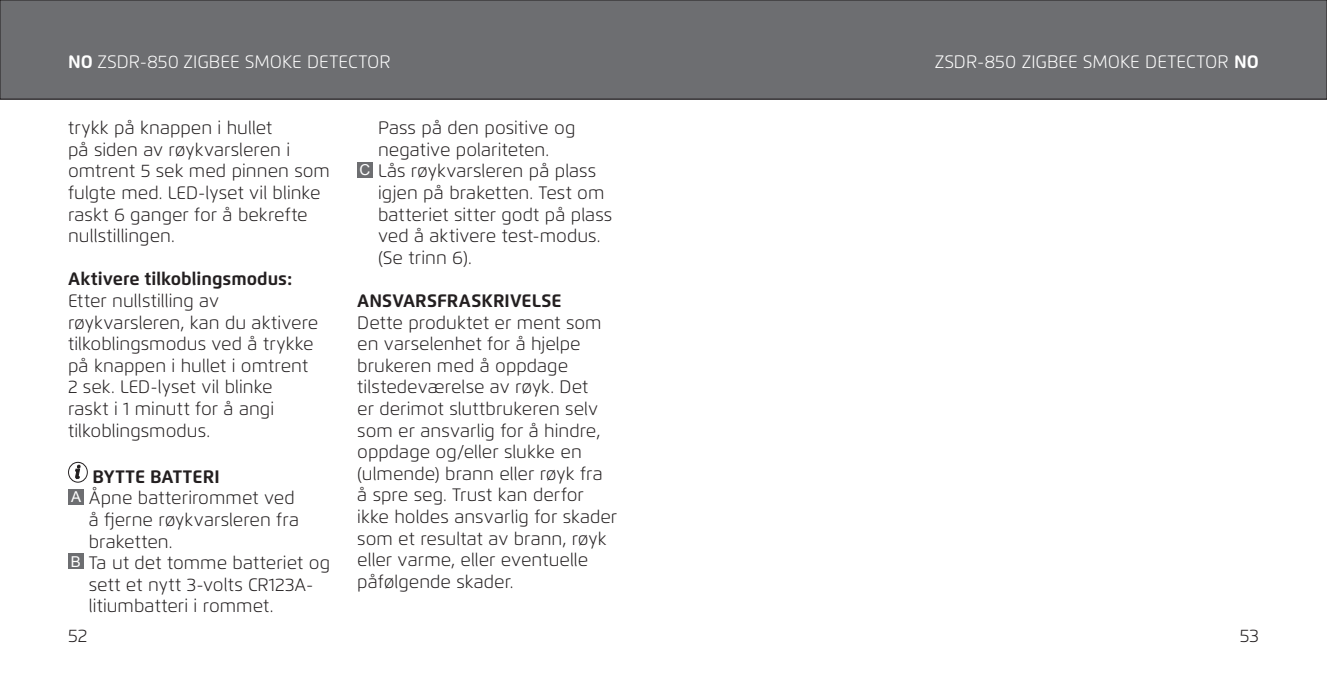
<style>
.page{position:relative;width:1327px;height:689px;background:#fff}
.page>*{position:absolute;margin:0;border:0;box-sizing:border-box;transform-origin:0 0}
.t1{font:300 18px/21.6px "Flexo";color:#231f20}
.t2{font:300 18px "Flexo";color:#fff}
.t3{font:700 18px "Flexo";color:#231f20}
.s1{font-weight:700}
.s2{font-family:"Arial";font-weight:400;font-size:15px;color:#fff}
</style>
<div class="page">
<div style="left:0;top:0;width:1327px;height:99px;background:#6d6e71"></div>
<div style="left:0;top:0;width:1327px;height:99px;border:1px solid #231f20"></div>
<div style="left:68px;top:462px;width:20px;height:21px;border:1px solid #231f20;border-radius:50%"></div>
<svg style="left:75px;top:465px;width:6px;height:14px"></svg>
<div style="left:68px;top:489px;width:15px;height:15px;background:#6d6e71"></div>
<div style="left:68px;top:554px;width:15px;height:15px;background:#6d6e71"></div>
<div style="left:357px;top:162px;width:16px;height:15px;background:#6d6e71"></div>
<p class="t2" style="left:68px;top:51px;width:324px"><span class="s1">NO</span> ZSDR-850 ZIGBEE SMOKE DETECTOR</p>
<p class="t1" style="left:68px;top:117px;width:263px">trykk på knappen i hullet<br>på siden av røykvarsleren i omtrent 5 sek med pinnen som fulgte med. LED-lyset vil blinke raskt 6 ganger for å bekrefte nullstillingen.</p>
<p class="t3" style="left:68px;top:268px;width:226px">Aktivere tilkoblingsmodus:</p>
<p class="t1" style="left:68px;top:290px;width:252px">Etter nullstilling av røykvarsleren, kan du aktivere tilkoblingsmodus ved å trykke på knappen i hullet i omtrent<br>2 sek. LED-lyset vil blinke<br>raskt i 1 minutt for å angi tilkoblingsmodus.</p>
<p class="t3" style="left:92px;top:465px;width:129px">BYTTE BATTERI</p>
<p class="t1" style="left:71px;top:487px;width:225px"><span class="s2">A</span> Åpne batterirommet ved</p>
<p class="t1" style="left:89px;top:509px;width:212px">å fjerne røykvarsleren fra</p>
<p class="t1" style="left:89px;top:530px;width:85px">braketten.</p>
<p class="t1" style="left:71px;top:552px;width:261px"><span class="s2">B</span> Ta ut det tomme batteriet og</p>
<p class="t1" style="left:89px;top:574px;width:226px">sett et nytt 3-volts CR123A-</p>
<p class="t1" style="left:89px;top:595px;width:186px">litiumbatteri i rommet.</p>
<p class="t1" style="left:378px;top:117px;width:199px">Pass på den positive og</p>
<p class="t1" style="left:378px;top:139px;width:173px">negative polariteten.</p>
<p class="t1" style="left:359px;top:160px;width:238px"><span class="s2">C</span> Lås røykvarsleren på plass</p>
<p class="t1" style="left:378px;top:182px;width:228px">igjen på braketten. Test om</p>
<p class="t1" style="left:378px;top:203px;width:236px">batteriet sitter godt på plass</p>
<p class="t1" style="left:378px;top:225px;width:224px">ved å aktivere test-modus.</p>
<p class="t1" style="left:378px;top:247px;width:95px">(Se trinn 6).</p>
<p class="t3" style="left:357px;top:290px;width:206px">ANSVARSFRASKRIVELSE</p>
<p class="t1" style="left:357px;top:311px;width:261px">Dette produktet er ment som en varselenhet for å hjelpe brukeren med å oppdage tilstedeværelse av røyk. Det<br>er derimot sluttbrukeren selv som er ansvarlig for å hindre, oppdage og/eller slukke en (ulmende) brann eller røyk fra å spre seg. Trust kan derfor ikke holdes ansvarlig for skader som et resultat av brann, røyk eller varme, eller eventuelle påfølgende skader.</p>
<p class="t2" style="left:934px;top:51px;width:326px">ZSDR-850 ZIGBEE SMOKE DETECTOR <span class="s1">NO</span></p>
<p class="t1" style="left:68px;top:625px;width:21px">52</p>
<p class="t1" style="left:1239px;top:625px;width:21px">53</p>
</div>
